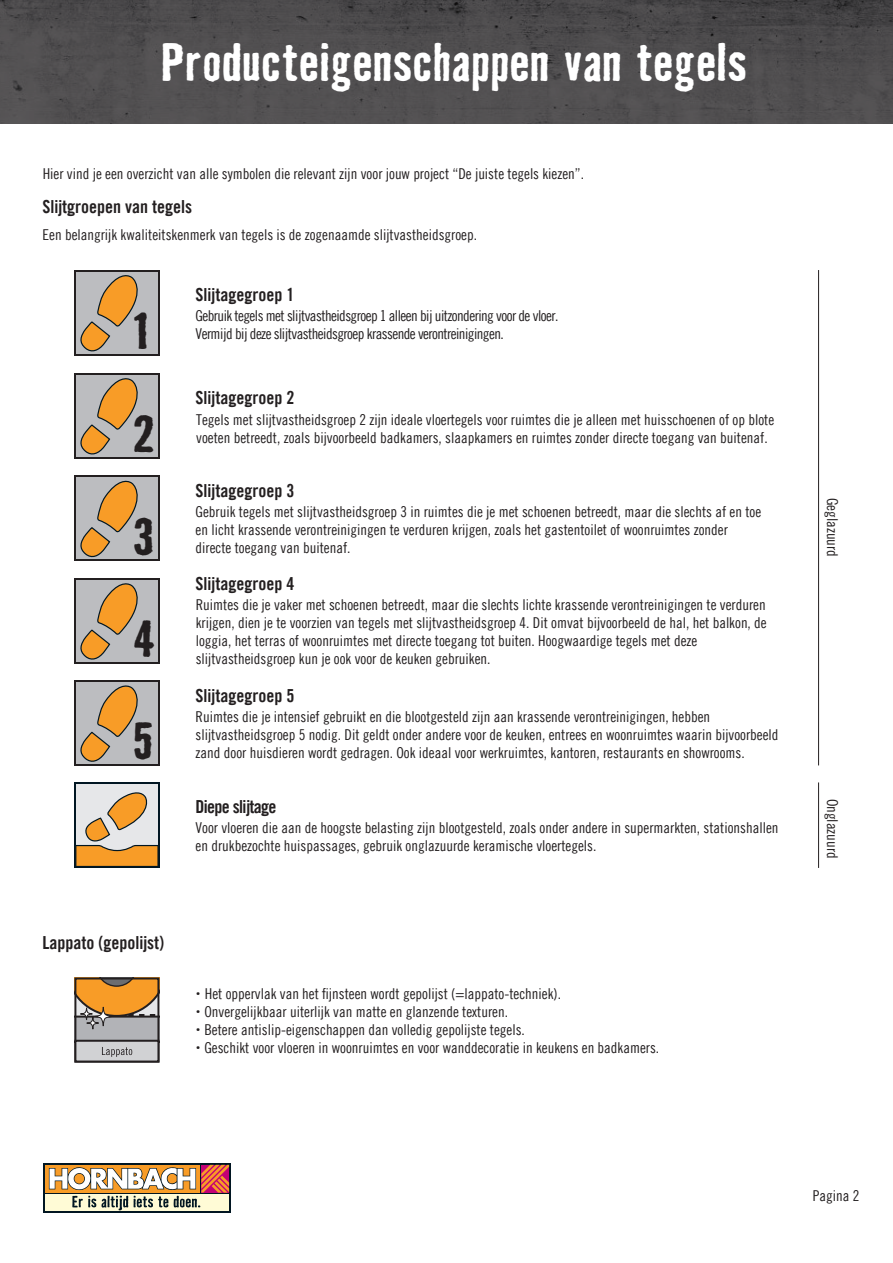
<style>
.page{position:relative;width:893px;height:1263px;background:#fff}
.page>*{position:absolute;margin:0;border:0;box-sizing:border-box;transform-origin:0 0}
.t1{font:700 49.5px "Bad House Hornbach";color:#fff}
.t2{font:700 47.85px "Bad House Hornbach";color:#231f20}
.t3{font:18px "Trade Gothic Hornbach Bd Cn 20";color:#231f20}
.t4{font:18px "Trade Gothic Hornbach Bd Cn 20";letter-spacing:-.035em;color:#231f20}
.t5{font:15px/18px "Trade Gothic Hornbach Cn 18";color:#231f20}
.t6{font:15px/18px "Trade Gothic Hornbach Cn 18";letter-spacing:-.035em;color:#231f20}
</style>
<div class="page">
<div style="left:0;top:0;width:893px;height:123px;background:#504e50"></div>
<svg style="left:74px;top:270px;width:85px;height:85px"></svg>
<div style="left:76px;top:272px;width:81px;height:81px;background:#bcbdc0"></div>
<svg style="left:79px;top:275px;width:66px;height:80px"></svg>
<svg style="left:74px;top:373px;width:85px;height:85px"></svg>
<div style="left:76px;top:375px;width:81px;height:81px;background:#bcbdc0"></div>
<svg style="left:79px;top:378px;width:66px;height:80px"></svg>
<svg style="left:74px;top:476px;width:85px;height:85px"></svg>
<div style="left:76px;top:478px;width:81px;height:81px;background:#bcbdc0"></div>
<svg style="left:79px;top:480px;width:66px;height:80px"></svg>
<svg style="left:74px;top:578px;width:85px;height:85px"></svg>
<div style="left:76px;top:580px;width:81px;height:81px;background:#bcbdc0"></div>
<svg style="left:79px;top:583px;width:66px;height:80px"></svg>
<svg style="left:74px;top:681px;width:85px;height:85px"></svg>
<div style="left:76px;top:683px;width:81px;height:81px;background:#bcbdc0"></div>
<svg style="left:79px;top:685px;width:66px;height:80px"></svg>
<div style="left:74px;top:783px;width:85px;height:85px;background:#e6e7e9"></div>
<svg style="left:75px;top:788px;width:84px;height:79px"></svg>
<div style="left:75px;top:1041px;width:83px;height:20px;background:#d1d2d4"></div>
<div style="left:74px;top:1040px;width:85px;height:22px;border:2px solid #231f20"></div>
<svg style="left:74px;top:977px;width:85px;height:80px"></svg>
<hr style="left:818px;top:270px;width:1px;height:495px;background:#231f20">
<hr style="left:818px;top:782px;width:1px;height:86px;background:#231f20">
<div style="left:44px;top:1163px;width:187px;height:49px;background:#011622"></div>
<svg style="left:45px;top:1165px;width:4px;height:27px"></svg>
<div style="left:45px;top:1194px;width:184px;height:17px;background:#fffbd6"></div>
<svg style="left:49px;top:1165px;width:180px;height:45px"></svg>
<h1 class="t1" style="left:161px;top:29px;width:587px">Producteigenschappen van tegels</h1>
<p class="t5" style="left:43px;top:165px;width:543px">Hier vind je een overzicht van alle symbolen die relevant zĳn voor jouw project “De juiste tegels kiezen”.</p>
<p class="t3" style="left:43px;top:196px;width:151px">Slĳtgroepen van tegels</p>
<p class="t5" style="left:43px;top:225px;width:436px">Een belangrĳk kwaliteitskenmerk van tegels is de zogenaamde slĳtvastheidsgroep.</p>
<h2 class="t2" style="left:133px;top:299px;width:17px">1</h2>
<h2 class="t2" style="left:133px;top:402px;width:24px">2</h2>
<h2 class="t2" style="left:133px;top:505px;width:23px">3</h2>
<h2 class="t2" style="left:133px;top:607px;width:24px">4</h2>
<h2 class="t2" style="left:133px;top:709px;width:22px">5</h2>
<p class="t3" style="left:196px;top:283px;width:100px">Slĳtagegroep 1</p>
<p class="t6" style="left:196px;top:306px;width:364px">Gebruik tegels met slĳtvastheidsgroep 1 alleen bĳ uitzondering voor de vloer.<br>Vermĳd bĳ deze slĳtvastheidsgroep krassende verontreinigingen.</p>
<p class="t3" style="left:196px;top:386px;width:100px">Slĳtagegroep 2</p>
<p class="t5" style="left:196px;top:411px;width:579px">Tegels met slĳtvastheidsgroep 2 zĳn ideale vloertegels voor ruimtes die je alleen met huisschoenen of op blote voeten betreedt, zoals bĳvoorbeeld badkamers, slaapkamers en ruimtes zonder directe toegang van buitenaf.</p>
<p class="t3" style="left:196px;top:480px;width:100px">Slĳtagegroep 3</p>
<p class="t5" style="left:196px;top:503px;width:567px">Gebruik tegels met slĳtvastheidsgroep 3 in ruimtes die je met schoenen betreedt, maar die slechts af en toe en licht krassende verontreinigingen te verduren krĳgen, zoals het gastentoilet of woonruimtes zonder directe toegang van buitenaf.</p>
<p class="t3" style="left:196px;top:573px;width:100px">Slĳtagegroep 4</p>
<p class="t5" style="left:196px;top:596px;width:573px">Ruimtes die je vaker met schoenen betreedt, maar die slechts lichte krassende verontreinigingen te verduren krĳgen, dien je te voorzien van tegels met slĳtvastheidsgroep 4. Dit omvat bĳvoorbeeld de hal, het balkon, de loggia, het terras of woonruimtes met directe toegang tot buiten. Hoogwaardige tegels met deze slĳtvastheidsgroep kun je ook voor de keuken gebruiken.</p>
<p class="t3" style="left:196px;top:684px;width:100px">Slĳtagegroep 5</p>
<p class="t5" style="left:196px;top:707px;width:584px">Ruimtes die je intensief gebruikt en die blootgesteld zĳn aan krassende verontreinigingen, hebben slĳtvastheidsgroep 5 nodig. Dit geldt onder andere voor de keuken, entrees en woonruimtes waarin bĳvoorbeeld zand door huisdieren wordt gedragen. Ook ideaal voor werkruimtes, kantoren, restaurants en showrooms.</p>
<p class="t4" style="left:196px;top:795px;width:82px">Diepe slĳtage</p>
<p class="t5" style="left:196px;top:818px;width:584px">Voor vloeren die aan de hoogste belasting zĳn blootgesteld, zoals onder andere in supermarkten, stationshallen en drukbezochte huispassages, gebruik onglazuurde keramische vloertegels.</p>
<p class="t3" style="left:43px;top:932px;width:123px">Lappato (gepolĳst)</p>
<p class="t5" style="left:205px;top:984px;width:358px">Het oppervlak van het fijnsteen wordt gepolĳst (=lappato-techniek).</p>
<p class="t5" style="left:204px;top:1020px;width:456px">Betere antislip-eigenschappen dan volledig gepolĳste tegels.<br>Geschikt voor vloeren in woonruimtes en voor wanddecoratie in keukens en badkamers.</p>
<p class="t5" style="left:204px;top:1002px;width:305px">Onvergelĳkbaar uiterlĳk van matte en glanzende texturen.</p>
<p class="t5" style="left:841px;top:498px;width:61px;rotate:90deg">Geglazuurd</p>
<p class="t5" style="left:841px;top:798px;width:61px;rotate:90deg">Onglazuurd</p>
<p class="t5" style="left:813px;top:1187px;width:48px">Pagina 2</p>
</div>
